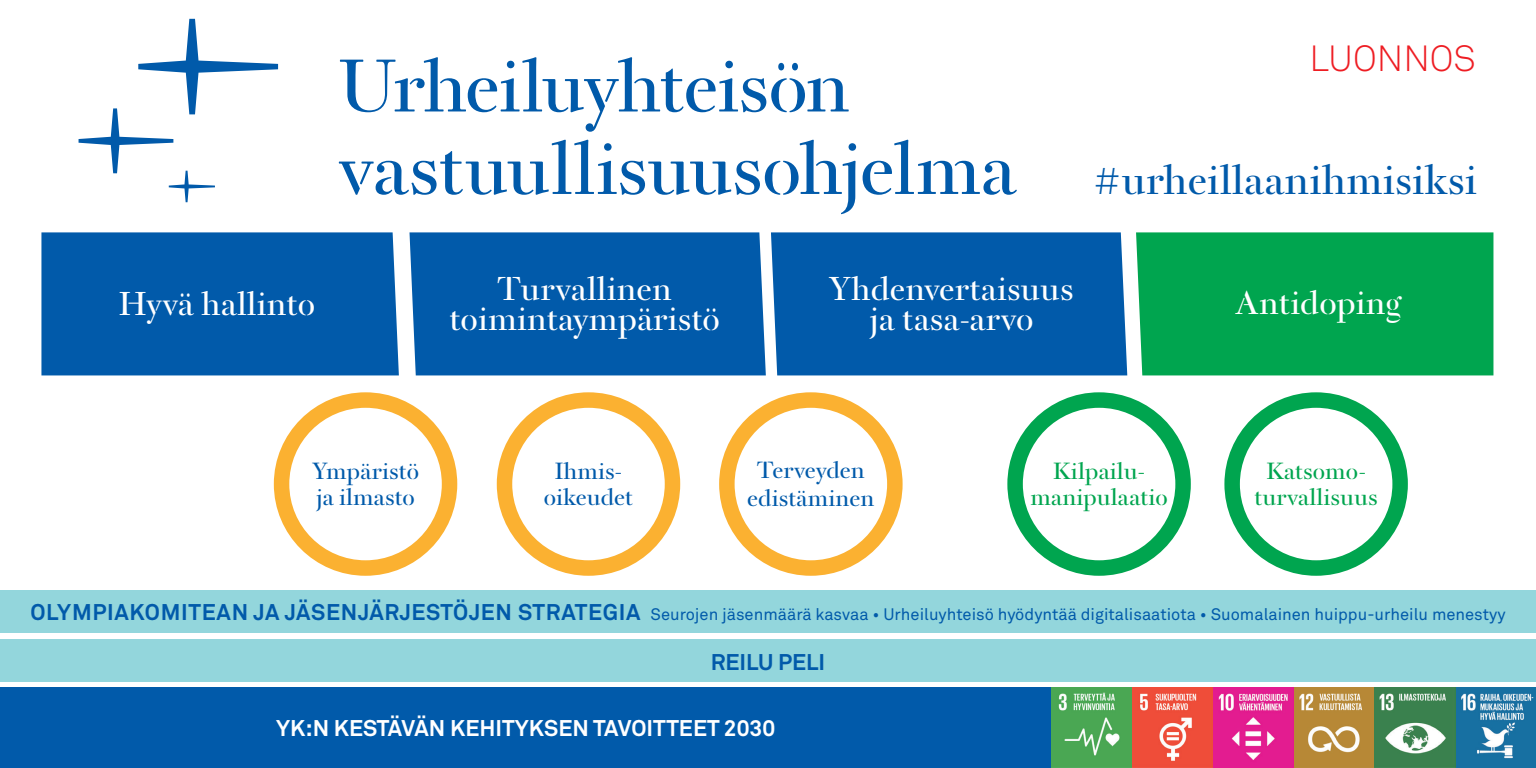
<style>
.page{position:relative;width:1536px;height:768px;background:#fff}
.page>*{position:absolute;margin:0;border:0;box-sizing:border-box;transform-origin:0 0}
.t1{font:67.5px/82.5px "Bery Roman";letter-spacing:-.02em;color:#015aaa}
.t2{font:37.5px "Bery Roman";color:#015aaa}
.t3{font:36px "Akkurat Light Pro";color:#ee1d23}
.t4{font:30px/30px "Bery Roman";color:#fff;text-align:center}
.t5{font:700 22.5px "Akkurat Pro";color:#fff}
.t6{font:700 22.5px "Akkurat Pro";color:#015aaa}
.t7{font:21.3px/25.5px "Bery Roman";color:#015aaa;text-align:center}
.t8{font:21.3px/25.5px "Bery Roman";color:#00a54f;text-align:center}
.t9{font:16.5px "Akkurat Pro";color:#015aaa}
.s1{font-family:"Akkurat Light Pro"}
.s2{font-weight:700;font-size:22.5px}
</style>
<div class="page">
<div style="left:1136px;top:232px;width:357px;height:143px;background:#00a54f"></div>
<svg style="left:274px;top:392px;width:183px;height:184px"></svg>
<svg style="left:497px;top:392px;width:183px;height:184px"></svg>
<svg style="left:719px;top:392px;width:184px;height:184px"></svg>
<div style="left:0;top:687px;width:1536px;height:81px;background:#015aaa"></div>
<div style="left:0;top:639px;width:1536px;height:43px;background:#93d6dc"></div>
<div style="left:0;top:590px;width:1536px;height:43px;background:#93d6dc"></div>
<svg style="left:1007px;top:392px;width:184px;height:184px"></svg>
<svg style="left:1224px;top:392px;width:184px;height:184px"></svg>
<img style="left:1052px;top:687px;width:484px;height:81px">
<svg style="left:79px;top:19px;width:199px;height:183px"></svg>
<div style="left:41px;top:232px;width:358px;height:143px;background:#015aaa"></div>
<div style="left:410px;top:232px;width:356px;height:143px;background:#015aaa"></div>
<div style="left:771px;top:232px;width:356px;height:143px;background:#015aaa"></div>
<h1 class="t1" style="left:338px;top:45px;width:680px">Urheiluyhteisön vastuullisuusohjelma</h1>
<h3 class="t3" style="left:1310px;top:37px;width:168px">LUONNOS</h3>
<h2 class="t2" style="left:1093px;top:155px;width:386px"><span class="s1">#</span>urheillaanihmisiksi</h2>
<h3 class="t4" style="left:119px;top:289px;width:198px">Hyvä hallinto</h3>
<h3 class="t4" style="left:449px;top:274px;width:273px">Turvallinen toimintaympäristö</h3>
<h3 class="t4" style="left:829px;top:274px;width:247px">Yhdenvertaisuus ja tasa-arvo</h3>
<h3 class="t4" style="left:1235px;top:288px;width:168px">Antidoping</h3>
<p class="t7" style="left:312px;top:459px;width:108px;text-align:left">Ympäristö ja ilmasto</p>
<p class="t7" style="left:544px;top:459px;width:91px">Ihmis&shy;oikeudet</p>
<p class="t7" style="left:747px;top:456px;width:129px;line-height:28.3px">Terveyden edistäminen</p>
<p class="t8" style="left:1030px;top:459px;width:139px">Kilpailu&shy;manipulaatio</p>
<p class="t8" style="left:1254px;top:459px;width:125px">Katsomo&shy;turvallisuus</p>
<p class="t9" style="left:30px;top:605px;width:1477px"><span class="s2">OLYMPIAKOMITEAN JA JÄSENJÄRJESTÖJEN STRATEGIA</span> Seurojen jäsenmäärä kasvaa • Urheiluyhteisö hyödyntää digitalisaatiota • Suomalainen huippu-urheilu menestyy</p>
<h3 class="t6" style="left:711px;top:648px;width:116px">REILU PELI</h3>
<h3 class="t5" style="left:276px;top:715px;width:501px">YK:N KESTÄVÄN KEHITYKSEN TAVOITTEET 2030</h3>
</div>
